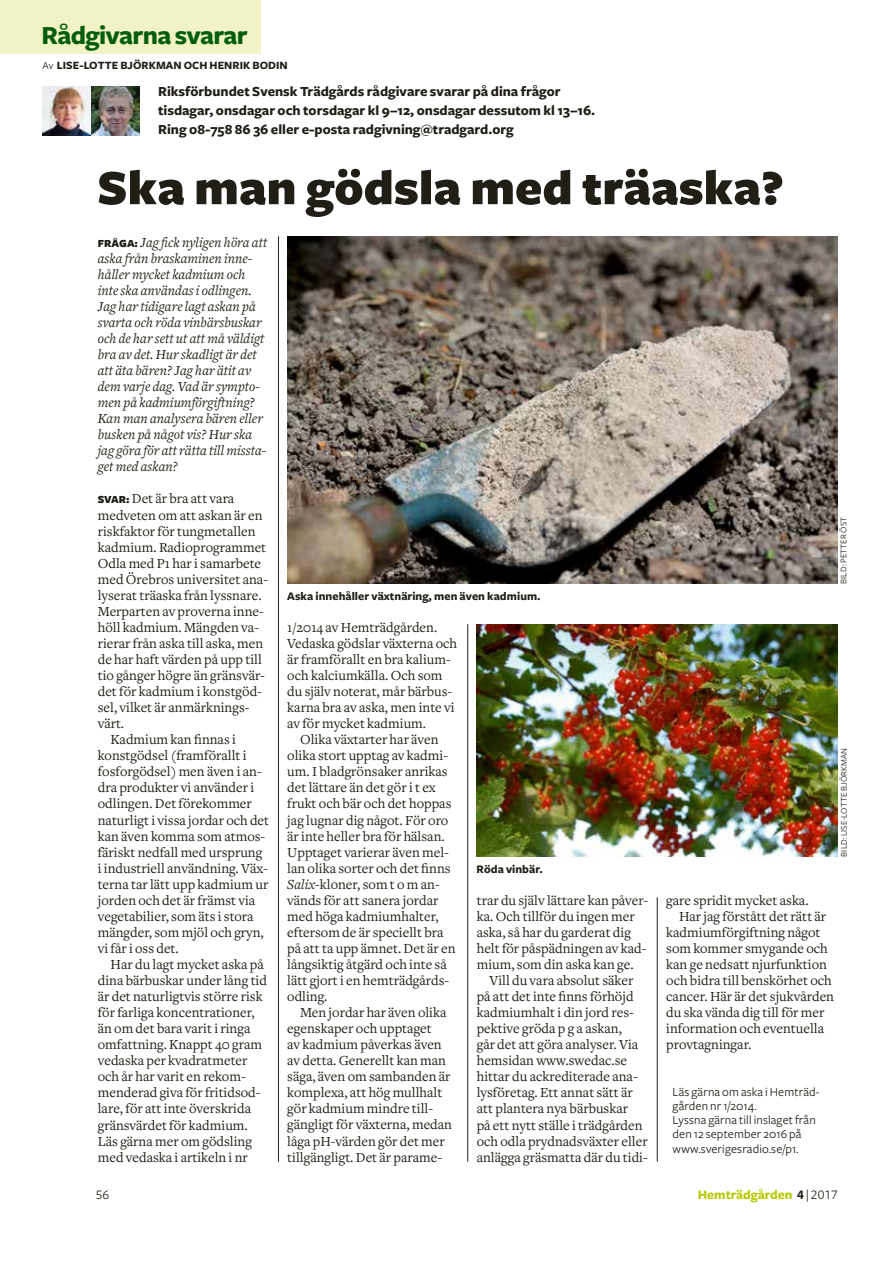
<style>
.page{position:relative;width:893px;height:1263px;background:#fff}
.page>*{position:absolute;margin:0;border:0;box-sizing:border-box;transform-origin:0 0}
.t1{font:900 51px "Freight Sans";color:#201e15}
.t2{font:700 27px "Freight Sans";letter-spacing:-.02em;color:#005d0b}
.t3{font:14.4px/16px "Freight Text";color:#201e15}
.t4{font:italic 14.4px/16px "Freight Text";color:#201e15}
.t5{font:700 14.4px/19px "Freight Sans";color:#201e15}
.t6{font:700 13.5px "Freight Sans";color:#b8ca00}
.t7{font:13.5px "Freight Sans Book SC";color:#201e15}
.t8{font:12.75px/14.2px "Freight Sans";letter-spacing:.01em;color:#201e15}
.t9{font:700 12px "Freight Sans";letter-spacing:.005em;color:#201e15}
.t10{font:700 11.55px "Freight Sans";letter-spacing:.005em;color:#201e15}
.t11{font:9px "Freight Sans";letter-spacing:.01em;color:#201e15}
.s1{font-weight:400;font-size:10.95px}
.s2{font-weight:400;font-size:10.95px;color:#fff}
.s3{font-family:"Freight Sans";font-weight:900;font-style:normal;font-size:11.25px}
.s4{font-family:"Freight Sans";font-weight:900;font-size:11.25px}
.s5{font-style:italic}
.s6{font-family:"Freight Sans Bold SC";font-weight:400;color:#201e15}
.s7{font-family:"Freight Sans Book SC";font-weight:400;color:#201e15}
</style>
<div class="page">
<div style="left:0;top:0;width:260px;height:53px;background:#f1f2c5"></div>
<img style="left:43px;top:87px;width:97px;height:48px">
<img style="left:477px;top:624px;width:361px;height:232px">
<img style="left:287px;top:236px;width:551px;height:348px">
<hr style="left:657px;top:897px;width:1px;height:265px;background:#201e15">
<hr style="left:467px;top:624px;width:1px;height:538px;background:#201e15">
<hr style="left:278px;top:236px;width:1px;height:926px;background:#201e15">
<h2 class="t2" style="left:41px;top:20px;width:208px">Rådgivarna svarar</h2>
<p class="t10" style="left:43px;top:59px;width:247px"><span class="s1">Av</span><span class="s2">:</span> LISE-LOTTE BJÖRKMAN OCH HENRIK BODIN</p>
<p class="t5" style="left:158px;top:83px;width:438px">Riksförbundet Svensk Trädgårds rådgivare svarar på dina frågor tisdagar, onsdagar och torsdagar kl 9–12, onsdagar dessutom kl 13–16.<br>Ring 08-758 86 36 eller e-posta radgivning@tradgard.org</p>
<h1 class="t1" style="left:97px;top:161px;width:688px">Ska man gödsla med träaska?</h1>
<p class="t4" style="left:98px;top:234px;width:171px"><span class="s3">FRÅGA:</span> Jag fick nyligen höra att aska från braskaminen inne&shy;håller mycket kadmium och inte ska användas i odlingen.<br>Jag har tidigare lagt askan på svarta och röda vinbärsbuskar och de har sett ut att må väldigt bra av det. Hur skadligt är det att äta bären? Jag har ätit av dem varje dag. Vad är sympto&shy;men på kadmiumförgiftning?<br>Kan man analysera bären eller busken på något vis? Hur ska jag göra för att rätta till missta&shy;get med askan?</p>
<p class="t3" style="left:98px;top:491px;width:138px"><span class="s4">SVAR:</span> Det är bra att vara</p>
<p class="t3" style="left:98px;top:507px;width:166px">medveten om att askan är en</p>
<p class="t3" style="left:98px;top:523px;width:159px">riskfaktor för tungmetallen</p>
<p class="t3" style="left:98px;top:539px;width:170px">kadmium. Radioprogrammet</p>
<p class="t3" style="left:98px;top:555px;width:165px">Odla med P1 har i samarbete</p>
<p class="t3" style="left:98px;top:571px;width:172px">med Örebros universitet ana-</p>
<p class="t3" style="left:98px;top:587px;width:165px">lyserat träaska från lyssnare.</p>
<p class="t3" style="left:98px;top:603px;width:168px">Merparten av proverna inne-</p>
<p class="t3" style="left:98px;top:619px;width:163px">höll kadmium. Mängden va-</p>
<p class="t3" style="left:98px;top:635px;width:167px">rierar från aska till aska, men</p>
<p class="t3" style="left:98px;top:652px;width:166px">de har haft värden på upp till</p>
<p class="t3" style="left:98px;top:668px;width:168px">tio gånger högre än gränsvär-</p>
<p class="t3" style="left:98px;top:684px;width:166px">det för kadmium i konstgöd-</p>
<p class="t3" style="left:98px;top:700px;width:153px">sel, vilket är anmärknings-</p>
<p class="t3" style="left:98px;top:716px;width:28px">värt.</p>
<p class="t3" style="left:111px;top:732px;width:127px">Kadmium kan finnas i</p>
<p class="t3" style="left:98px;top:748px;width:150px">konstgödsel (framförallt i</p>
<p class="t3" style="left:98px;top:764px;width:165px">fosforgödsel) men även i an-</p>
<p class="t3" style="left:98px;top:780px;width:158px">dra produkter vi använder i</p>
<p class="t3" style="left:98px;top:796px;width:156px">odlingen. Det förekommer</p>
<p class="t3" style="left:98px;top:812px;width:173px">naturligt i vissa jordar och det</p>
<p class="t3" style="left:98px;top:828px;width:169px">kan även komma som atmos-</p>
<p class="t3" style="left:98px;top:844px;width:166px">färiskt nedfall med ursprung</p>
<p class="t3" style="left:98px;top:860px;width:172px">i industriell användning. Väx-</p>
<p class="t3" style="left:98px;top:876px;width:172px">terna tar lätt upp kadmium ur</p>
<p class="t3" style="left:98px;top:892px;width:159px">jorden och det är främst via</p>
<p class="t3" style="left:98px;top:908px;width:157px">vegetabilier, som äts i stora</p>
<p class="t3" style="left:98px;top:924px;width:168px">mängder, som mjöl och gryn,</p>
<p class="t3" style="left:98px;top:940px;width:82px">vi får i oss det.</p>
<p class="t3" style="left:111px;top:956px;width:155px">Har du lagt mycket aska på</p>
<p class="t3" style="left:98px;top:973px;width:171px">dina bärbuskar under lång tid</p>
<p class="t3" style="left:98px;top:989px;width:166px">är det naturligtvis större risk</p>
<p class="t3" style="left:98px;top:1005px;width:158px">för farliga koncentrationer,</p>
<p class="t3" style="left:98px;top:1021px;width:154px">än om det bara varit i ringa</p>
<p class="t3" style="left:98px;top:1037px;width:166px">omfattning. Knappt 40 gram</p>
<p class="t3" style="left:98px;top:1053px;width:151px">vedaska per kvadratmeter</p>
<p class="t3" style="left:98px;top:1069px;width:149px">och år har varit en rekom-</p>
<p class="t3" style="left:98px;top:1085px;width:164px">menderad giva för fritidsod-</p>
<p class="t3" style="left:98px;top:1101px;width:155px">lare, för att inte överskrida</p>
<p class="t3" style="left:98px;top:1117px;width:152px">gränsvärdet för kadmium.</p>
<p class="t3" style="left:98px;top:1133px;width:156px">Läs gärna mer om gödsling</p>
<p class="t3" style="left:98px;top:1149px;width:152px">med vedaska i artikeln i nr</p>
<p class="t9" style="left:287px;top:589px;width:255px">Aska innehåller växtnäring, men även kadmium.</p>
<p class="t3" style="left:287px;top:619px;width:171px">1/2014 av Hemträdgården.<br>Vedaska gödslar växterna och är framförallt en bra kalium&shy;och kalciumkälla. Och som du själv noterat, mår bärbus&shy;karna bra av aska, men inte vi av för mycket kadmium.</p>
<p class="t3" style="left:287px;top:732px;width:170px;text-indent:13px">Olika växtarter har även olika stort upptag av kadmi&shy;um. I bladgrönsaker anrikas det lättare än det gör i t ex frukt och bär och det hoppas jag lugnar dig något. För oro är inte heller bra för hälsan.<br>Upptaget varierar även mel&shy;lan olika sorter och det finns<br><span class="s5">Salix</span>-kloner, som t o m an&shy;vänds för att sanera jordar med höga kadmiumhalter, eftersom de är speciellt bra på att ta upp ämnet. Det är en långsiktig åtgärd och inte så lätt gjort i en hemträdgårds&shy;odling.</p>
<p class="t3" style="left:287px;top:1005px;width:166px;text-indent:13px">Men jordar har även olika egenskaper och upptaget<br>av kadmium påverkas även av detta. Generellt kan man säga, även om sambanden är komplexa, att hög mullhalt gör kadmium mindre till&shy;gängligt för växterna, medan låga pH-värden gör det mer tillgängligt. Det är parame-</p>
<p class="t9" style="left:477px;top:862px;width:68px">Röda vinbär.</p>
<p class="t3" style="left:477px;top:892px;width:173px">trar du själv lättare kan påver&shy;ka. Och tillför du ingen mer aska, så har du garderat dig helt för påspädningen av kad&shy;mium, som din aska kan ge.</p>
<p class="t3" style="left:477px;top:973px;width:173px;text-indent:13px">Vill du vara absolut säker på att det inte finns förhöjd kadmiumhalt i din jord res&shy;pektive gröda p g a askan,<br>går det att göra analyser. Via hemsidan www.swedac.se hittar du ackrediterade ana&shy;lysföretag. Ett annat sätt är att plantera nya bärbuskar<br>på ett nytt ställe i trädgården och odla prydnadsväxter eller anlägga gräsmatta där du tidi-</p>
<p class="t11" style="left:838px;top:584px;width:68px;rotate:-90deg">BILD: PETTER ÖST</p>
<p class="t11" style="left:839px;top:857px;width:110px;rotate:-90deg">BILD: LISE-LOTTE BJÖRKMAN</p>
<p class="t3" style="left:666px;top:892px;width:144px">gare spridit mycket aska.</p>
<p class="t3" style="left:679px;top:908px;width:149px">Har jag förstått det rätt är</p>
<p class="t3" style="left:666px;top:924px;width:156px">kadmiumförgiftning något</p>
<p class="t3" style="left:666px;top:940px;width:163px">som kommer smygande och</p>
<p class="t3" style="left:666px;top:956px;width:162px">kan ge nedsatt njurfunktion</p>
<p class="t3" style="left:666px;top:973px;width:167px">och bidra till benskörhet och</p>
<p class="t3" style="left:666px;top:989px;width:169px">cancer. Här är det sjukvården</p>
<p class="t3" style="left:666px;top:1005px;width:160px">du ska vända dig till för mer</p>
<p class="t3" style="left:666px;top:1021px;width:159px">information och eventuella</p>
<p class="t3" style="left:666px;top:1037px;width:87px">provtagningar.</p>
<p class="t8" style="left:673px;top:1084px;width:148px">Läs gärna om aska i Hemträd&shy;gården nr 1/2014.<br>Lyssna gärna till inslaget från den 12 september 2016 på www.sverigesradio.se/p1.</p>
<p class="t7" style="left:96px;top:1187px;width:15px">56</p>
<p class="t6" style="left:698px;top:1187px;width:142px">Hemträdgården <span class="s6">4</span> <span class="s7">| 2017</span></p>
</div>
